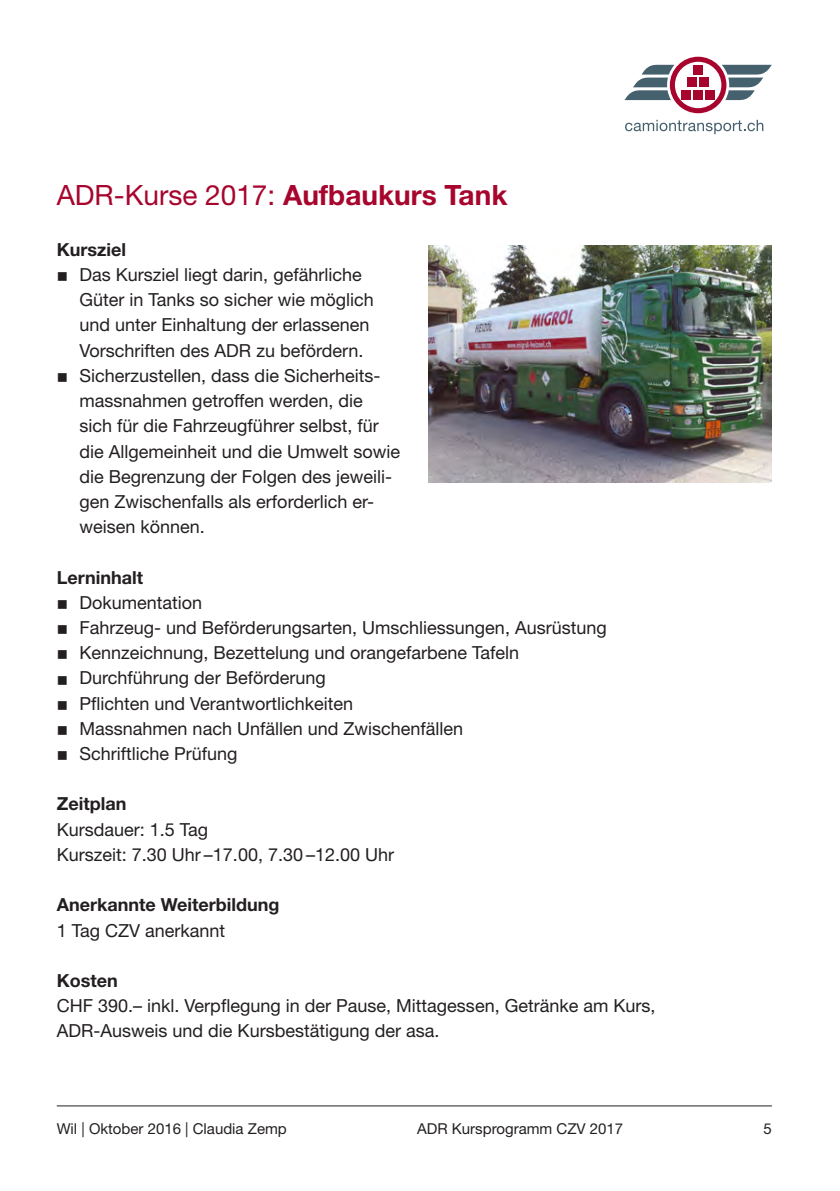
<style>
.page{position:relative;width:840px;height:1191px;background:#fff}
.page>*{position:absolute;margin:0;border:0;box-sizing:border-box;transform-origin:0 0}
.t1{font:28px "Helvetica Neue LT Std";color:#a7052d}
.t2{font:18px/25.2px "Helvetica Neue LT Std";color:#231f20}
.t3{font:700 18px "Helvetica Neue LT Std";color:#231f20}
.t4{font:15px "Helvetica Neue LT Std";color:#231f20}
.s1{font-weight:700}
</style>
<div class="page">
<hr style="left:57px;top:1105px;width:714px;height:1px;background:#231f20">
<svg style="left:624px;top:57px;width:147px;height:56px"></svg>
<div style="left:692px;top:65px;width:10px;height:10px;background:#a7052d"></div>
<div style="left:686px;top:78px;width:10px;height:9px;background:#a7052d"></div>
<div style="left:699px;top:78px;width:9px;height:9px;background:#a7052d"></div>
<div style="left:680px;top:90px;width:10px;height:10px;background:#a7052d"></div>
<div style="left:692px;top:90px;width:10px;height:10px;background:#a7052d"></div>
<div style="left:705px;top:90px;width:9px;height:10px;background:#a7052d"></div>
<svg style="left:625px;top:120px;width:138px;height:14px"></svg>
<img style="left:428px;top:245px;width:343px;height:238px">
<h1 class="t1" style="left:57px;top:179px;width:452px">ADR-Kurse 2017: <span class="s1">Aufbaukurs Tank</span></h1>
<p class="t3" style="left:57px;top:238px;width:71px">Kursziel</p>
<p class="t2" style="left:79px;top:262px;width:296px;text-indent:-23px">■ Das Kursziel liegt darin, gefährliche Güter in Tanks so sicher wie möglich und unter Einhaltung der erlassenen Vorschriften des ADR zu befördern.</p>
<p class="t2" style="left:79px;top:363px;width:322px;text-indent:-23px">■ Sicherzustellen, dass die Sicherheits&shy;massnahmen getroffen werden, die<br>sich für die Fahrzeugführer selbst, für die Allgemeinheit und die Umwelt sowie die Begrenzung der Folgen des jeweili&shy;gen Zwischenfalls als erforderlich er&shy;weisen können.</p>
<p class="t3" style="left:57px;top:566px;width:88px">Lerninhalt</p>
<p class="t2" style="left:57px;top:589px;width:147px">■ Dokumentation</p>
<p class="t2" style="left:57px;top:615px;width:551px">■ Fahrzeug- und Beförderungsarten, Umschliessungen, Ausrüstung</p>
<p class="t2" style="left:57px;top:640px;width:464px">■ Kennzeichnung, Bezettelung und orangefarbene Tafeln</p>
<p class="t2" style="left:57px;top:665px;width:270px">■ Durchführung der Beförderung</p>
<p class="t2" style="left:57px;top:690px;width:298px">■ Pflichten und Verantwortlichkeiten</p>
<p class="t2" style="left:57px;top:715px;width:408px">■ Massnahmen nach Unfällen und Zwischenfällen</p>
<p class="t2" style="left:57px;top:741px;width:182px">■ Schriftliche Prüfung</p>
<p class="t3" style="left:57px;top:793px;width:71px">Zeitplan</p>
<p class="t2" style="left:57px;top:816px;width:339px">Kursdauer: 1.5 Tag<br>Kurszeit: 7.30 Uhr –17.00, 7.30 –12.00 Uhr</p>
<p class="t3" style="left:57px;top:893px;width:224px">Anerkannte Weiterbildung</p>
<p class="t2" style="left:57px;top:917px;width:170px">1 Tag CZV anerkannt</p>
<p class="t3" style="left:57px;top:969px;width:63px">Kosten</p>
<p class="t2" style="left:57px;top:993px;width:600px">CHF 390.– inkl. Verpflegung in der Pause, Mittagessen, Getränke am Kurs,<br>ADR-Ausweis und die Kursbestätigung der asa.</p>
<p class="t4" style="left:57px;top:1119px;width:231px">Wil | Oktober 2016 | Claudia Zemp</p>
<p class="t4" style="left:417px;top:1119px;width:207px">ADR Kursprogramm CZV 2017</p>
<p class="t4" style="left:763px;top:1119px;width:10px">5</p>
</div>
